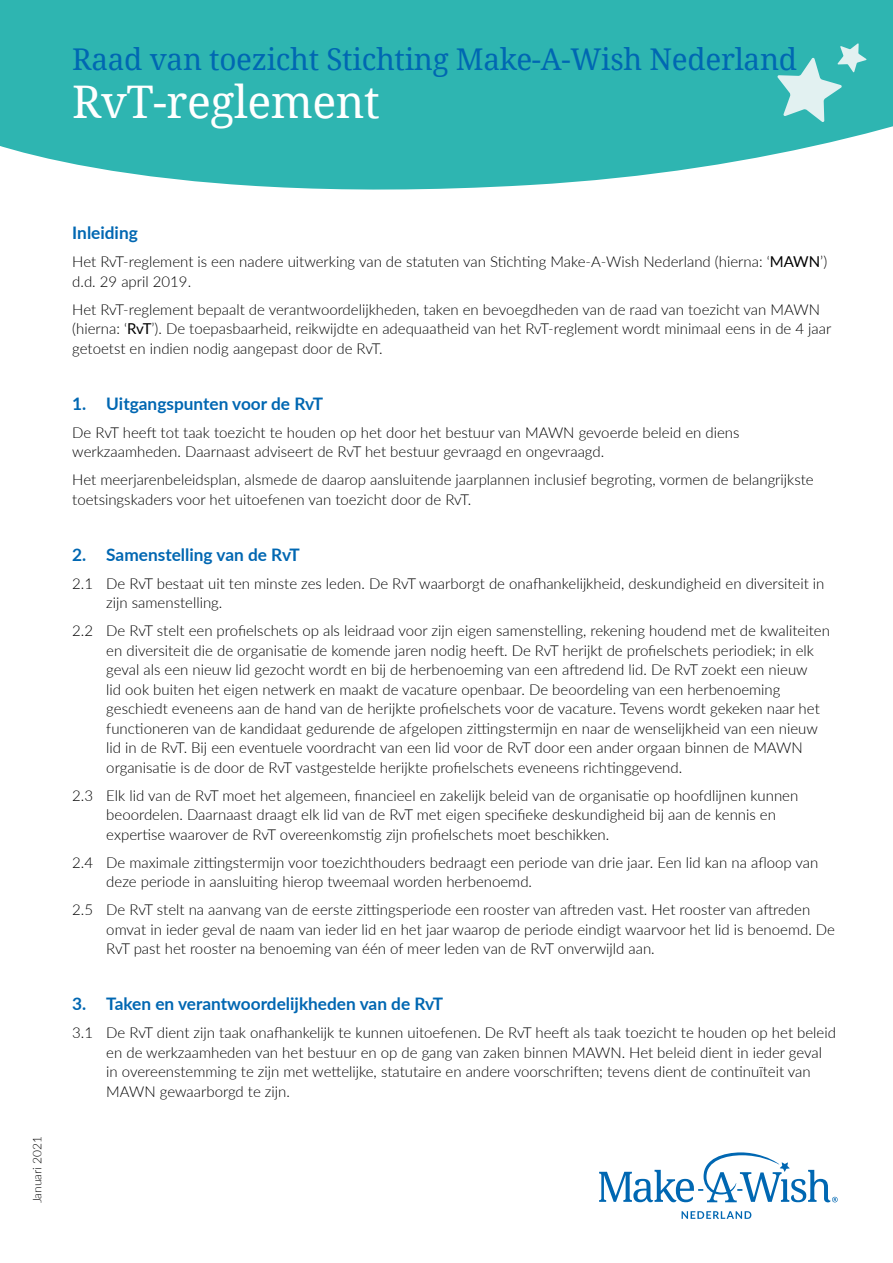
<style>
.page{position:relative;width:893px;height:1263px;background:#fff}
.page>*{position:absolute;margin:0;border:0;box-sizing:border-box;transform-origin:0 0}
.Heading{font:45px "Droid Serif";letter-spacing:-.01em;color:#fff}
.Subheading{font:30px "Droid Serif";letter-spacing:-.01em;color:#0067b2}
.TK{font:700 17.25px "Lato";color:#0067b2}
.plat{font:300 15px/19.5px "Lato";color:#000}
.plat-2{font:300 12px "Lato";color:#000}
.s1{font-weight:400}
</style>
<div class="page">
<svg style="left:0;top:0;width:893px;height:190px;background:#41bcb8"></svg>
<svg style="left:777px;top:43px;width:90px;height:79px;background:#66c7c4"></svg>
<svg style="left:682px;top:1211px;width:69px;height:8px"></svg>
<svg style="left:599px;top:1152px;width:239px;height:50px"></svg>
<p class="Subheading" style="left:72px;top:39px;width:726px">Raad van toezicht Stichting Make-A-Wish Nederland</p>
<p class="Heading" style="left:72px;top:71px;width:309px">RvT-reglement</p>
<p class="plat-2" style="left:29px;top:1203px;width:69px;rotate:-90deg">Januari 2021</p>
<p class="TK" style="left:72px;top:220px;width:67px">Inleiding</p>
<p class="plat" style="left:72px;top:252px;width:756px">Het RvT-reglement is een nadere uitwerking van de statuten van Stichting Make-A-Wish Nederland (hierna: ‘<span class="s1">MAWN</span>’) d.d. 29 april 2019.</p>
<p class="plat" style="left:72px;top:299px;width:761px">Het RvT-reglement bepaalt de verantwoordelijkheden, taken en bevoegdheden van de raad van toezicht van MAWN (hierna: ‘<span class="s1">RvT</span>’). De toepasbaarheid, reikwijdte en adequaatheid van het RvT-reglement wordt minimaal eens in de 4 jaar getoetst en indien nodig aangepast door de RvT.</p>
<p class="TK" style="left:72px;top:391px;width:252px">1. Uitgangspunten voor de RvT</p>
<p class="plat" style="left:72px;top:422px;width:669px">De RvT heeft tot taak toezicht te houden op het door het bestuur van MAWN gevoerde beleid en diens werkzaamheden. Daarnaast adviseert de RvT het bestuur gevraagd en ongevraagd.</p>
<p class="plat" style="left:72px;top:470px;width:743px">Het meerjarenbeleidsplan, alsmede de daarop aansluitende jaarplannen inclusief begroting, vormen de belangrijkste toetsingskaders voor het uitoefenen van toezicht door de RvT.</p>
<p class="TK" style="left:72px;top:542px;width:229px">2. Samenstelling van de RvT</p>
<p class="plat" style="left:106px;top:573px;width:720px;text-indent:-34px">2.1 De RvT bestaat uit ten minste zes leden. De RvT waarborgt de onafhankelijkheid, deskundigheid en diversiteit in zijn samenstelling.</p>
<p class="plat" style="left:106px;top:621px;width:725px;text-indent:-34px">2.2 De RvT stelt een profielschets op als leidraad voor zijn eigen samenstelling, rekening houdend met de kwaliteiten en diversiteit die de organisatie de komende jaren nodig heeft. De RvT herijkt de profielschets periodiek; in elk geval als een nieuw lid gezocht wordt en bij de herbenoeming van een aftredend lid. De RvT zoekt een nieuw<br>lid ook buiten het eigen netwerk en maakt de vacature openbaar. De beoordeling van een herbenoeming geschiedt eveneens aan de hand van de herijkte profielschets voor de vacature. Tevens wordt gekeken naar het functioneren van de kandidaat gedurende de afgelopen zittingstermijn en naar de wenselijkheid van een nieuw lid in de RvT. Bij een eventuele voordracht van een lid voor de RvT door een ander orgaan binnen de MAWN organisatie is de door de RvT vastgestelde herijkte profielschets eveneens richtinggevend.</p>
<p class="plat" style="left:106px;top:785px;width:693px;text-indent:-34px">2.3 Elk lid van de RvT moet het algemeen, financieel en zakelijk beleid van de organisatie op hoofdlijnen kunnen beoordelen. Daarnaast draagt elk lid van de RvT met eigen specifieke deskundigheid bij aan de kennis en expertise waarover de RvT overeenkomstig zijn profielschets moet beschikken.</p>
<p class="plat" style="left:106px;top:852px;width:714px;text-indent:-34px">2.4 De maximale zittingstermijn voor toezichthouders bedraagt een periode van drie jaar. Een lid kan na afloop van deze periode in aansluiting hierop tweemaal worden herbenoemd.</p>
<p class="plat" style="left:106px;top:900px;width:730px;text-indent:-34px">2.5 De RvT stelt na aanvang van de eerste zittingsperiode een rooster van aftreden vast. Het rooster van aftreden omvat in ieder geval de naam van ieder lid en het jaar waarop de periode eindigt waarvoor het lid is benoemd. De<br>RvT past het rooster na benoeming van één of meer leden van de RvT onverwijld aan.</p>
<p class="TK" style="left:72px;top:991px;width:372px">3. Taken en verantwoordelijkheden van de RvT</p>
<p class="plat" style="left:106px;top:1023px;width:731px;text-indent:-34px">3.1 De RvT dient zijn taak onafhankelijk te kunnen uitoefenen. De RvT heeft als taak toezicht te houden op het beleid en de werkzaamheden van het bestuur en op de gang van zaken binnen MAWN. Het beleid dient in ieder geval in overeenstemming te zijn met wettelijke, statutaire en andere voorschriften; tevens dient de continuïteit van MAWN gewaarborgd te zijn.</p>
</div>
